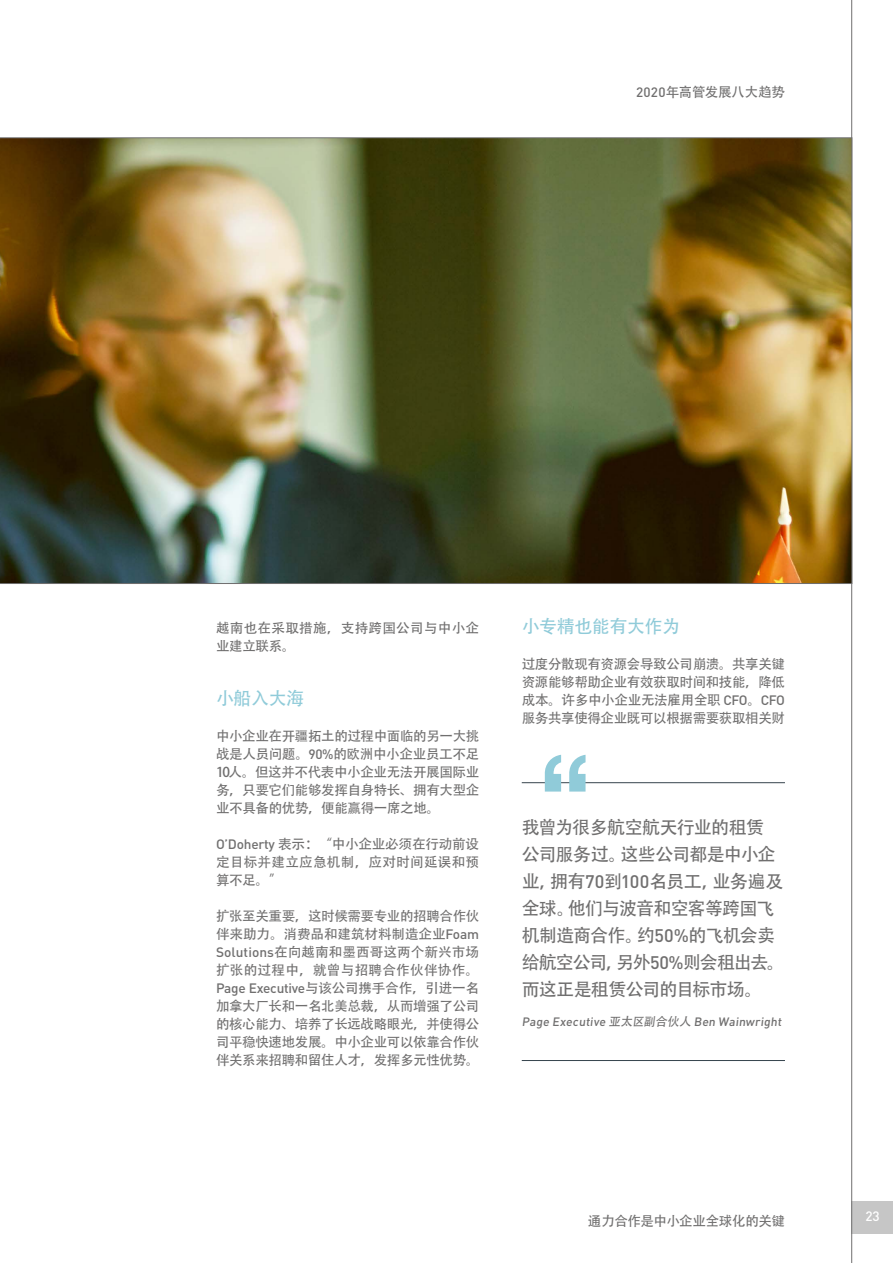
<style>
.page{position:relative;width:893px;height:1263px;background:#fff}
.page>*{position:absolute;margin:0;border:0;box-sizing:border-box;transform-origin:0 0}
.t1{font:18px/27px "Adobe Heiti Std";letter-spacing:-.05em;color:#706f6f}
.t2{font:18px "Adobe Heiti Std";letter-spacing:-.025em;color:#90cbd9}
.t3{font:13.5px/18px "Adobe Heiti Std";letter-spacing:-.025em;color:#706f6f;text-align:justify}
.t4{font:500 13.5px "DIN Pro";letter-spacing:-.02em;color:#706f6f}
.t5{font:13.5px/18px "Adobe Heiti Std";letter-spacing:.015em;color:#706f6f}
.t6{font:500 13.5px "DIN Pro";color:#fff}
.t7{font:500 12px "DIN Pro";color:#706f6f}
.s1{font-family:"DIN Pro";font-weight:500}
.s2{font-family:"Adobe Heiti Std";font-weight:400}
</style>
<div class="page">
<div style="left:851px;top:1201px;width:42px;height:33px;background:#c6c6c6"></div>
<hr style="left:851px;top:0;width:1px;height:1263px;background:#706f6f">
<hr style="left:522px;top:782px;width:263px;height:1px;background:#36444d">
<hr style="left:522px;top:1060px;width:263px;height:1px;background:#36444d">
<svg style="left:544px;top:755px;width:41px;height:36px"></svg>
<img style="left:0;top:138px;width:852px;height:446px">
<p class="t3" style="left:636px;top:83px;width:150px"><span class="s1">2020</span>年高管发展八大趋势</p>
<p class="t5" style="left:216px;top:620px;width:265px">越南也在采取措施，支持跨国公司与中小企业建立联系。</p>
<h1 class="t2" style="left:216px;top:688px;width:90px">小船入大海</h1>
<p class="t3" style="left:216px;top:728px;width:265px">中小企业在开疆拓土的过程中面临的另一大挑战是人员问题。<span class="s1">90%</span>的欧洲中小企业员工不足10人。但这并不代表中小企业无法开展国际业务，只要它们能够发挥自身特长、拥有大型企业不具备的优势，便能赢得一席之地。</p>
<p class="t3" style="left:216px;top:836px;width:265px"><span class="s1">O’Doherty</span> 表示：“中小企业必须在行动前设定目标并建立应急机制，应对时间延误和预算不足。”</p>
<p class="t3" style="left:216px;top:908px;width:265px">扩张至关重要，这时候需要专业的招聘合作伙伴来助力。消费品和建筑材料制造企业<span class="s1">Foam Solutions</span>在向越南和墨西哥这两个新兴市场扩张的过程中，就曾与招聘合作伙伴协作。</p>
<p class="t4" style="left:216px;top:979px;width:265px">Page Executive<span class="s2">与该公司携手合作，引进一名</span></p>
<p class="t3" style="left:216px;top:998px;width:265px">加拿大厂长和一名北美总裁，从而增强了公司的核心能力、培养了长远战略眼光，并使得公司平稳快速地发展。中小企业可以依靠合作伙伴关系来招聘和留住人才，发挥多元性优势。</p>
<h1 class="t2" style="left:522px;top:616px;width:160px">小专精也能有大作为</h1>
<p class="t3" style="left:522px;top:656px;width:265px">过度分散现有资源会导致公司崩溃。共享关键资源能够帮助企业有效获取时间和技能，降低成本。许多中小企业无法雇用全职 <span class="s1">CFO</span>。<span class="s1">CFO</span>服务共享使得企业既可以根据需要获取相关财</p>
<h1 class="t1" style="left:522px;top:814px;width:265px">我曾为很多航空航天行业的租赁公司服务过。这些公司都是中小企业，拥有<span class="s1">70</span>到<span class="s1">100</span>名员工，业务遍及全球。他们与波音和空客等跨国飞机制造商合作。约<span class="s1">50%</span>的飞机会卖给航空公司，另外<span class="s1">50%</span>则会租出去。而这正是租赁公司的目标市场。</h1>
<p class="t7" style="left:522px;top:1014px;width:263px">Page Executive <span class="s2">亚太区副合伙人</span> Ben Wainwright</p>
<p class="t3" style="left:588px;top:1212px;width:199px">通力合作是中小企业全球化的关键</p>
<p class="t6" style="left:865px;top:1207px;width:16px">23</p>
</div>
